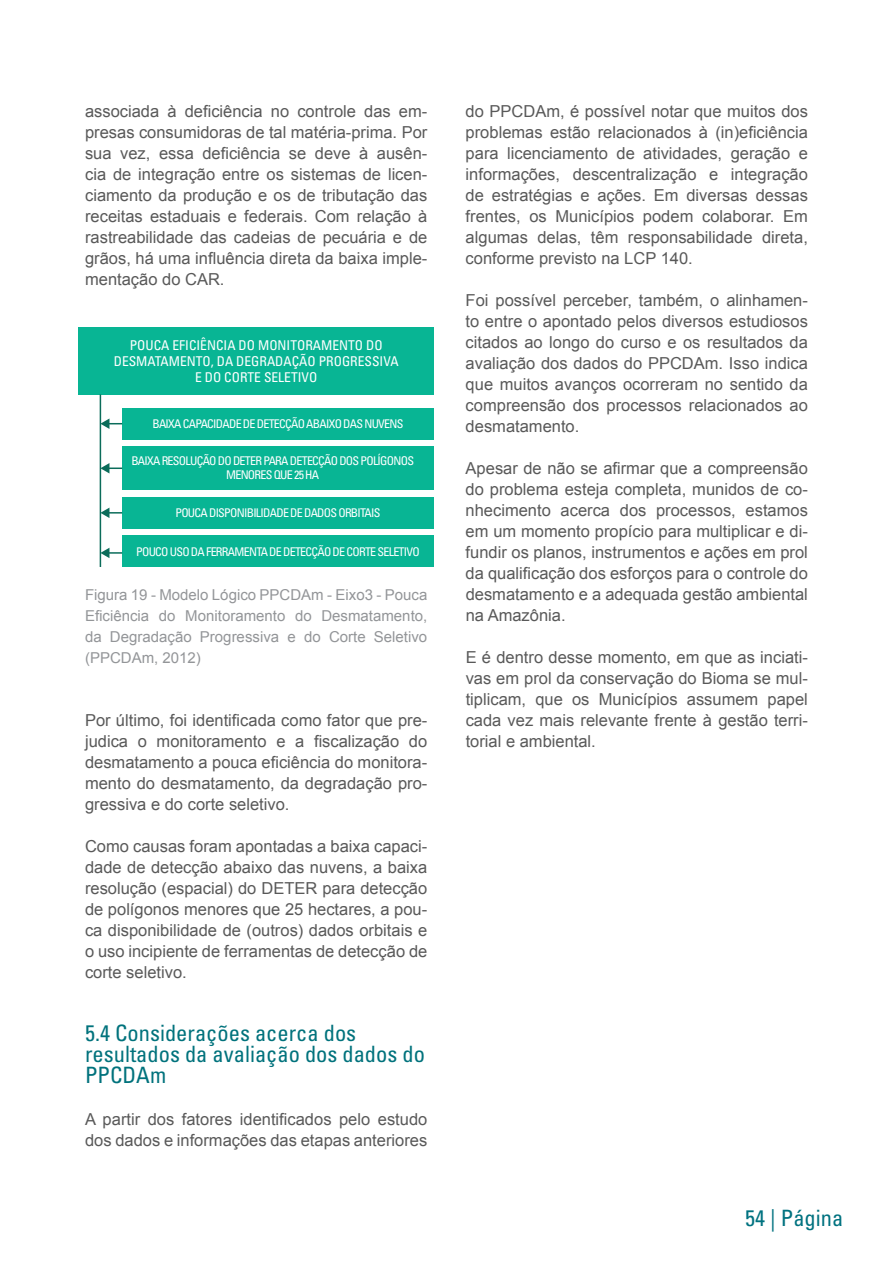
<style>
.page{position:relative;width:893px;height:1263px;background:#fff}
.page>*{position:absolute;margin:0;border:0;box-sizing:border-box;transform-origin:0 0}
.t1{font:condensed 22.5px/21px "Univers LT Std";color:#00727c}
.t2{font:condensed 22.5px "Univers LT Std";color:#007280}
.t3{font:16.5px/21px "Arial";color:#595959;text-align:justify}
.t4{font:15px/21px "Arial";color:#939598;text-align:justify}
.t5{font:condensed 13.5px/16.2px "Univers LT Std";color:#fff;text-align:center}
.t6{font:condensed 12px/14.4px "Univers LT Std";letter-spacing:-.06em;color:#fff;text-align:center}
</style>
<div class="page">
<div style="left:79px;top:327px;width:355px;height:67px;background:#08b594"></div>
<div style="left:122px;top:408px;width:312px;height:31px;background:#08b594"></div>
<div style="left:122px;top:497px;width:312px;height:31px;background:#08b594"></div>
<div style="left:122px;top:536px;width:312px;height:31px;background:#08b594"></div>
<div style="left:122px;top:447px;width:312px;height:43px;background:#08b594"></div>
<hr style="left:100px;top:394px;width:1px;height:173px;background:#0b6c5a">
<svg style="left:101px;top:418px;width:21px;height:11px"></svg>
<svg style="left:101px;top:463px;width:21px;height:10px"></svg>
<svg style="left:101px;top:508px;width:21px;height:10px"></svg>
<svg style="left:101px;top:548px;width:21px;height:10px"></svg>
<p class="t3" style="left:85px;top:101px;width:344px">associada à deficiência no controle das em&shy;presas consumidoras de tal matéria-prima. Por sua vez, essa deficiência se deve à ausên&shy;cia de integração entre os sistemas de licen&shy;ciamento da produção e os de tributação das receitas estaduais e federais. Com relação à rastreabilidade das cadeias de pecuária e de grãos, há uma influência direta da baixa imple&shy;mentação do CAR.</p>
<p class="t5" style="left:114px;top:336px;width:286px">POUCA EFICIÊNCIA DO MONITORAMENTO DO<br>DESMATAMENTO, DA DEGRADAÇÃO PROGRESSIVA<br>E DO CORTE SELETIVO</p>
<p class="t6" style="left:152px;top:416px;width:253px">BAIXA CAPACIDADE DE DETECÇÃO ABAIXO DAS NUVENS</p>
<p class="t6" style="left:131px;top:453px;width:284px">BAIXA RESOLUÇÃO DO DETER PARA DETECÇÃO DOS POLÍGONOS<br>MENORES QUE 25 HA</p>
<p class="t6" style="left:175px;top:506px;width:207px">POUCA DISPONIBILIDADE DE DADOS ORBITAIS</p>
<p class="t6" style="left:136px;top:544px;width:285px">POUCO USO DA FERRAMENTA DE DETECÇÃO DE CORTE SELETIVO</p>
<p class="t4" style="left:85px;top:584px;width:344px">Figura 19 - Modelo Lógico PPCDAm - Eixo3 - Pouca Eficiência do Monitoramento do Desmatamento, da Degradação Progressiva e do Corte Seletivo (PPCDAm, 2012)</p>
<p class="t3" style="left:85px;top:710px;width:344px">Por último, foi identificada como fator que pre&shy;judica o monitoramento e a fiscalização do desmatamento a pouca eficiência do monitora&shy;mento do desmatamento, da degradação pro&shy;gressiva e do corte seletivo.</p>
<p class="t3" style="left:85px;top:836px;width:344px">Como causas foram apontadas a baixa capaci&shy;dade de detecção abaixo das nuvens, a baixa resolução (espacial) do DETER para detecção de polígonos menores que 25 hectares, a pou&shy;ca disponibilidade de (outros) dados orbitais e o uso incipiente de ferramentas de detecção de corte seletivo.</p>
<h1 class="t1" style="left:85px;top:1022px;width:341px">5.4 Considerações acerca dos resultados da avaliação dos dados do<br>PPCDAm</h1>
<p class="t3" style="left:85px;top:1109px;width:344px">A partir dos fatores identificados pelo estudo dos dados e informações das etapas anteriores</p>
<p class="t3" style="left:466px;top:101px;width:344px">do PPCDAm, é possível notar que muitos dos problemas estão relacionados à (in)eficiência para licenciamento de atividades, geração e informações, descentralização e integração de estratégias e ações. Em diversas dessas frentes, os Municípios podem colaborar. Em algumas delas, têm responsabilidade direta, conforme previsto na LCP 140.</p>
<p class="t3" style="left:466px;top:290px;width:344px">Foi possível perceber, também, o alinhamen&shy;to entre o apontado pelos diversos estudiosos citados ao longo do curso e os resultados da avaliação dos dados do PPCDAm. Isso indica que muitos avanços ocorreram no sentido da compreensão dos processos relacionados ao desmatamento.</p>
<p class="t3" style="left:466px;top:458px;width:344px">Apesar de não se afirmar que a compreensão do problema esteja completa, munidos de co&shy;nhecimento acerca dos processos, estamos em um momento propício para multiplicar e di&shy;fundir os planos, instrumentos e ações em prol da qualificação dos esforços para o controle do desmatamento e a adequada gestão ambiental na Amazônia.</p>
<p class="t3" style="left:466px;top:647px;width:344px">E é dentro desse momento, em que as inciati&shy;vas em prol da conservação do Bioma se mul&shy;tiplicam, que os Municípios assumem papel cada vez mais relevante frente à gestão terri&shy;torial e ambiental.</p>
<h1 class="t2" style="left:745px;top:1204px;width:100px">54 | Página</h1>
</div>
